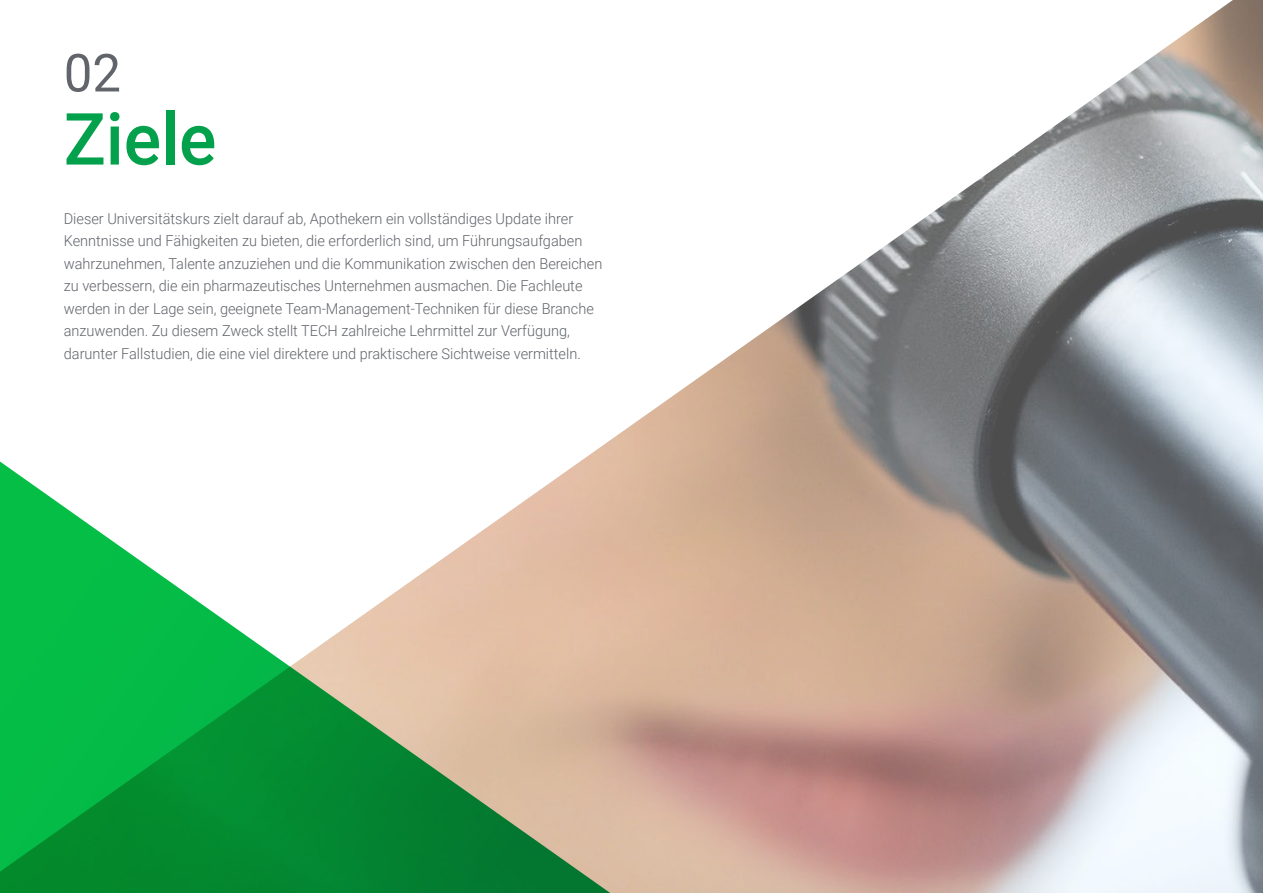
<style>
.page{position:relative;width:1263px;height:893px;background:#fff}
.page>*{position:absolute;margin:0;border:0;box-sizing:border-box;transform-origin:0 0}
.t1{font:500 72px "Roboto";color:#04a14d}
.t2{font:52.5px "Roboto";color:#61646a}
.t3{font:300 15px/22.5px "Roboto";color:#61646a}
</style>
<div class="page">
<img style="left:602px;top:0;width:661px;height:893px">
<svg style="left:0;top:446px;width:640px;height:447px"></svg>
<h2 class="t2" style="left:64px;top:36px;width:59px">02</h2>
<h1 class="t1" style="left:64px;top:89px;width:154px">Ziele</h1>
<p class="t3" style="left:64px;top:207px;width:540px">Dieser Universitätskurs zielt darauf ab, Apothekern ein vollständiges Update ihrer Kenntnisse und Fähigkeiten zu bieten, die erforderlich sind, um Führungsaufgaben wahrzunehmen, Talente anzuziehen und die Kommunikation zwischen den Bereichen zu verbessern, die ein pharmazeutisches Unternehmen ausmachen. Die Fachleute werden in der Lage sein, geeignete Team-Management-Techniken für diese Branche anzuwenden. Zu diesem Zweck stellt TECH zahlreiche Lehrmittel zur Verfügung, darunter Fallstudien, die eine viel direktere und praktischere Sichtweise vermitteln.</p>
</div>
